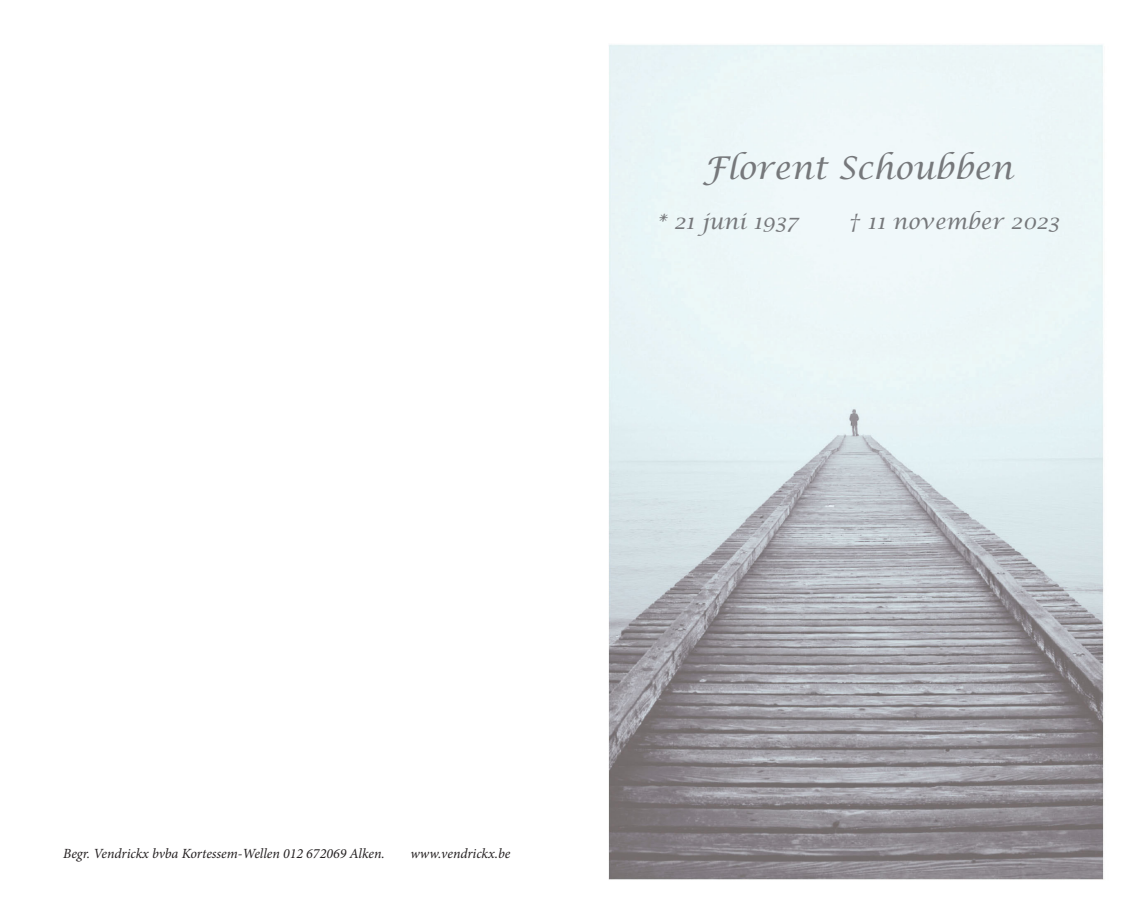
<style>
.page{position:relative;width:1141px;height:918px;background:#fff}
.page>*{position:absolute;margin:0;border:0;box-sizing:border-box;transform-origin:0 0}
.t1{font:italic 31.5px "Lucida Calligraphy";color:#76787b}
.t2{font:italic 21px "Lucida Calligraphy";color:#76787b}
.t3{font:italic 14px "Minion Pro";letter-spacing:-.005em;color:#231f20}
</style>
<div class="page">
<img style="left:608px;top:44px;width:496px;height:836px">
<p class="t1" style="left:703px;top:149px;width:312px">Florent Schoubben</p>
<p class="t2" style="left:656px;top:209px;width:144px">* 21 juni 1937</p>
<p class="t2" style="left:847px;top:209px;width:214px">† 11 november 2023</p>
<p class="t3" style="left:63px;top:844px;width:323px">Begr. Vendrickx bvba Kortessem-Wellen 012 672069 Alken.</p>
<p class="t3" style="left:410px;top:844px;width:101px">www.vendrickx.be</p>
</div>
